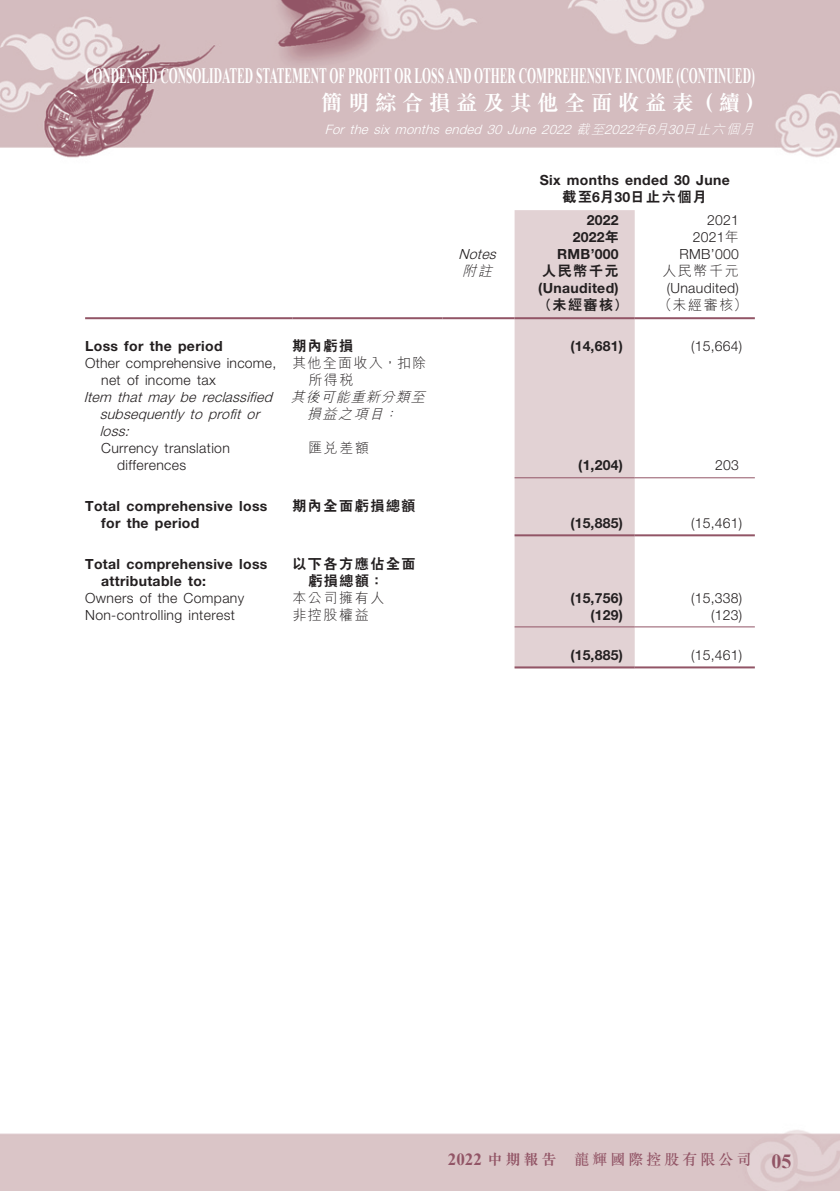
<style>
.page{position:relative;width:840px;height:1191px;background:#fff}
.page>*{position:absolute;margin:0;border:0;box-sizing:border-box;transform-origin:0 0}
.t1{font:700 22px "Times New Roman";color:#fff;scale:.53 1}
.t2{font:700 22px "M Sung HK";letter-spacing:.225em;color:#fff}
.t3{font:500 15px "M Sung HK";letter-spacing:.2em;color:#925566}
._15_Table_Stub{font:300 14px/17px "Helvetica Neue LT Std";letter-spacing:.025em;color:#231f20}
._31_table_tab_6pt{font:700 14px "Helvetica Neue LT Std";letter-spacing:.015em;color:#231f20}
._15_Table_Stub-2{font:700 14px/17px "Helvetica Neue LT Std";letter-spacing:.025em;color:#231f20}
._31_table_tab_6pt-2{font:300 14px "Helvetica Neue LT Std";letter-spacing:.015em;color:#231f20}
._15_Table_Stub-3{font:italic 300 14px/17px "Helvetica Neue LT Std";color:#231f20}
._15_Table_Stub-4{font:800 14px/17px "C Hei 2 HK";letter-spacing:.115em;color:#231f20}
._31_table_tab_6pt-3{font:800 14px "C Hei 2 HK";letter-spacing:.115em;color:#231f20}
._15_Table_Stub-5{font:italic 300 14px/17px "M Hei HK";color:#231f20}
._15_Table_Stub-6{font:300 14px "M Hei HK";letter-spacing:.115em;color:#231f20}
._15_Table_Stub-7{font:300 14px/17px "M Hei HK";letter-spacing:.09em;color:#231f20}
._31_table_tab_6pt-4{font:300 14px "M Hei HK";letter-spacing:.115em;color:#231f20}
._31_table_tab_6pt-5{font:italic 300 14px "Helvetica Neue LT Std";color:#231f20}
._31_table_tab_6pt-6{font:italic 300 14px "M Hei HK";color:#231f20}
.t4{font:italic 300 13px "Helvetica Neue LT Std";color:#fff}
.s1{font-family:"M Hei HK"}
.s2{font-family:"Helvetica Neue LT Std";font-weight:700}
.s3{font-family:"C Hei 2 HK";font-weight:800}
.s4{font-family:"Times New Roman";font-weight:700;font-size:17px}
.s5{font-weight:700}
.s6{font-family:"Times New Roman";font-weight:700;font-size:20px}
</style>
<div class="page">
<img style="left:1px;top:0;width:838px;height:1191px">
<div style="left:514px;top:210px;width:120px;height:456px;background:#e2d2d4"></div>
<hr style="left:85px;top:317px;width:207px;height:2px;background:#925566">
<hr style="left:292px;top:317px;width:150px;height:2px;background:#925566">
<hr style="left:442px;top:317px;width:72px;height:2px;background:#925566">
<hr style="left:514px;top:317px;width:120px;height:2px;background:#925566">
<hr style="left:634px;top:317px;width:120px;height:2px;background:#925566">
<hr style="left:514px;top:477px;width:120px;height:1px;background:#925566">
<hr style="left:634px;top:477px;width:120px;height:1px;background:#925566">
<hr style="left:514px;top:534px;width:120px;height:2px;background:#925566">
<hr style="left:634px;top:534px;width:120px;height:2px;background:#925566">
<hr style="left:514px;top:626px;width:120px;height:1px;background:#925566">
<hr style="left:634px;top:626px;width:120px;height:1px;background:#925566">
<hr style="left:514px;top:666px;width:120px;height:2px;background:#925566">
<hr style="left:634px;top:666px;width:120px;height:2px;background:#925566">
<h1 class="t1" style="left:85px;top:60px;width:1264px">CONDENSED CONSOLIDATED STATEMENT OF PROFIT OR LOSS AND OTHER COMPREHENSIVE INCOME (CONTINUED)</h1>
<h1 class="t2" style="left:321px;top:87px;width:446px">簡明綜合損益及其他全面收益表（續）</h1>
<p class="t4" style="left:324px;top:122px;width:434px">For the six months ended 30 June 2022 <span class="s1">截至</span>2022<span class="s1">年</span>6<span class="s1">月</span>30<span class="s1">日止六個月</span></p>
<p class="_31_table_tab_6pt" style="left:539px;top:172px;width:191px">Six months ended 30 June</p>
<p class="_31_table_tab_6pt-3" style="left:562px;top:188px;width:146px">截至<span class="s2">6</span>月<span class="s2">30</span>日止六個月</p>
<p class="_31_table_tab_6pt" style="left:586px;top:212px;width:33px">2022</p>
<p class="_31_table_tab_6pt-2" style="left:706px;top:212px;width:33px">2021</p>
<p class="_31_table_tab_6pt" style="left:572px;top:229px;width:47px">2022<span class="s3">年</span></p>
<p class="_31_table_tab_6pt-2" style="left:692px;top:229px;width:47px">2021<span class="s1">年</span></p>
<p class="_31_table_tab_6pt-5" style="left:458px;top:246px;width:43px">Notes</p>
<p class="_31_table_tab_6pt" style="left:557px;top:246px;width:63px">RMB’000</p>
<p class="_31_table_tab_6pt-2" style="left:679px;top:246px;width:61px">RMB’000</p>
<p class="_31_table_tab_6pt-6" style="left:462px;top:261px;width:36px">附註</p>
<p class="_31_table_tab_6pt-3" style="left:542px;top:262px;width:78px">人民幣千元</p>
<p class="_31_table_tab_6pt-4" style="left:662px;top:261px;width:78px">人民幣千元</p>
<p class="_31_table_tab_6pt" style="left:538px;top:280px;width:82px">(Unaudited)</p>
<p class="_31_table_tab_6pt-2" style="left:666px;top:280px;width:74px">(Unaudited)</p>
<p class="_31_table_tab_6pt-3" style="left:538px;top:296px;width:91px">（未經審核）</p>
<p class="_31_table_tab_6pt-4" style="left:658px;top:295px;width:91px">（未經審核）</p>
<p class="_15_Table_Stub-2" style="left:85px;top:338px;width:139px">Loss for the period</p>
<p class="_15_Table_Stub-4" style="left:292px;top:338px;width:62px">期內虧損</p>
<p class="_31_table_tab_6pt" style="left:570px;top:338px;width:54px">(14,681)</p>
<p class="_31_table_tab_6pt-2" style="left:690px;top:338px;width:52px">(15,664)</p>
<p class="_15_Table_Stub" style="left:101px;top:355px;width:176px;text-indent:-16px">Other comprehensive income, net of income tax</p>
<p class="_15_Table_Stub-7" style="left:308px;top:354px;width:120px;text-indent:-16px">其他全面收入，扣除所得稅</p>
<p class="_15_Table_Stub-3" style="left:100px;top:389px;width:178px;text-indent:-16px">Item that may be reclassified subsequently to profit or loss:</p>
<p class="_15_Table_Stub-5" style="left:307px;top:388px;width:124px;text-indent:-16px">其後可能重新分類至損益之項目：</p>
<p class="_15_Table_Stub" style="left:117px;top:440px;width:114px;text-indent:-16px">Currency translation differences</p>
<p class="_15_Table_Stub-6" style="left:308px;top:438px;width:62px">匯兌差額</p>
<p class="_31_table_tab_6pt" style="left:578px;top:457px;width:46px">(1,204)</p>
<p class="_31_table_tab_6pt-2" style="left:714px;top:457px;width:25px">203</p>
<p class="_15_Table_Stub-2" style="left:101px;top:497px;width:168px;text-indent:-16px">Total comprehensive loss for the period</p>
<p class="_15_Table_Stub-4" style="left:292px;top:497px;width:125px">期內全面虧損總額</p>
<p class="_31_table_tab_6pt" style="left:570px;top:514px;width:54px">(15,885)</p>
<p class="_31_table_tab_6pt-2" style="left:690px;top:514px;width:52px">(15,461)</p>
<p class="_15_Table_Stub-2" style="left:101px;top:555px;width:168px;text-indent:-16px">Total comprehensive loss attributable to:</p>
<p class="_15_Table_Stub-4" style="left:308px;top:555px;width:109px;text-indent:-16px">以下各方應佔全面虧損總額：</p>
<p class="_15_Table_Stub" style="left:85px;top:589px;width:161px">Owners of the Company</p>
<p class="_15_Table_Stub-6" style="left:292px;top:587px;width:93px">本公司擁有人</p>
<p class="_31_table_tab_6pt" style="left:570px;top:589px;width:54px">(15,756)</p>
<p class="_31_table_tab_6pt-2" style="left:690px;top:589px;width:52px">(15,338)</p>
<p class="_15_Table_Stub" style="left:85px;top:606px;width:151px">Non-controlling interest</p>
<p class="_15_Table_Stub-6" style="left:292px;top:604px;width:78px">非控股權益</p>
<p class="_31_table_tab_6pt" style="left:590px;top:606px;width:34px">(129)</p>
<p class="_31_table_tab_6pt-2" style="left:711px;top:606px;width:32px">(123)</p>
<p class="_31_table_tab_6pt" style="left:570px;top:646px;width:54px">(15,885)</p>
<p class="_31_table_tab_6pt-2" style="left:690px;top:646px;width:52px">(15,461)</p>
<p class="t3" style="left:447px;top:1148px;width:345px"><span class="s4">2022</span> <span class="s5">中期報告</span> 龍輝國際控股有限公司 <span class="s6">05</span></p>
</div>
